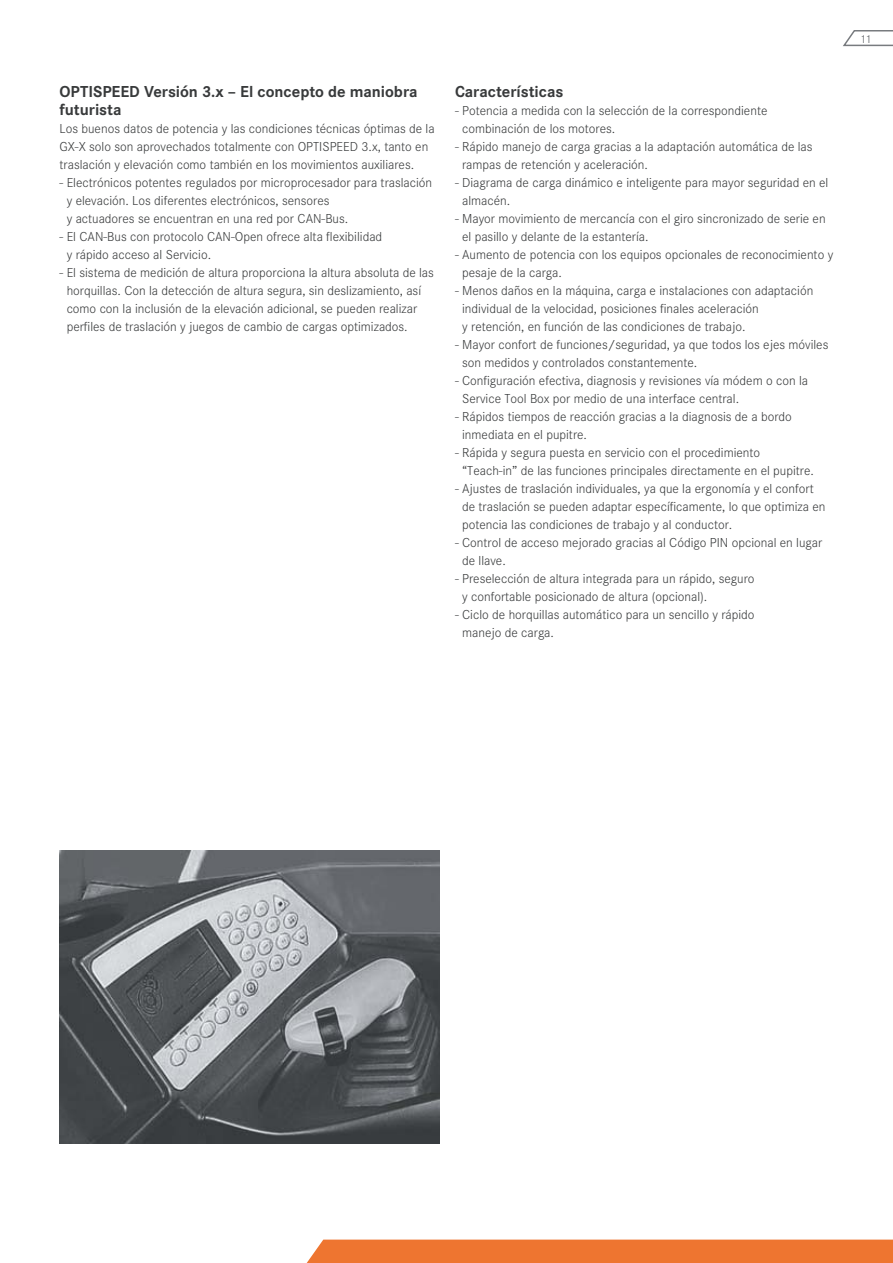
<style>
.page{position:relative;width:893px;height:1263px;background:#fff}
.page>*{position:absolute;margin:0;border:0;box-sizing:border-box;transform-origin:0 0}
.t1{font:700 16.5px/18px "Corporate S";color:#383a3b}
.t2{font:300 13.5px/18px "Corporate S";color:#383a3b}
.t3{font:12px "Corporate S";color:#787b7f}
</style>
<div class="page">
<div style="left:306px;top:1239px;width:587px;height:24px;background:#ee7530"></div>
<svg style="left:843px;top:30px;width:50px;height:17px"></svg>
<img style="left:60px;top:850px;width:379px;height:293px">
<p class="t1" style="left:60px;top:83px;width:360px">OPTISPEED Versión 3.x – El concepto de maniobra futurista</p>
<p class="t2" style="left:60px;top:120px;width:377px">Los buenos datos de potencia y las condiciones técnicas óptimas de la<br>GX-X solo son aprovechados totalmente con OPTISPEED 3.x, tanto en traslación y elevación como también en los movimientos auxiliares.</p>
<p class="t2" style="left:67px;top:174px;width:367px;text-indent:-7px">- Electrónicos potentes regulados por microprocesador para traslación y elevación. Los diferentes electrónicos, sensores<br>y actuadores se encuentran en una red por CAN-Bus.</p>
<p class="t2" style="left:67px;top:228px;width:317px;text-indent:-7px">- El CAN-Bus con protocolo CAN-Open ofrece alta flexibilidad y rápido acceso al Servicio.</p>
<p class="t2" style="left:67px;top:264px;width:369px;text-indent:-7px">- El sistema de medición de altura proporciona la altura absoluta de las horquillas. Con la detección de altura segura, sin deslizamiento, así como con la inclusión de la elevación adicional, se pueden realizar perfiles de traslación y juegos de cambio de cargas optimizados.</p>
<p class="t1" style="left:455px;top:83px;width:110px">Características</p>
<p class="t2" style="left:462px;top:102px;width:307px;text-indent:-7px">- Potencia a medida con la selección de la correspondiente combinación de los motores.</p>
<p class="t2" style="left:462px;top:138px;width:352px;text-indent:-7px">- Rápido manejo de carga gracias a la adaptación automática de las rampas de retención y aceleración.</p>
<p class="t2" style="left:462px;top:174px;width:368px;text-indent:-7px">- Diagrama de carga dinámico e inteligente para mayor seguridad en el almacén.</p>
<p class="t2" style="left:462px;top:210px;width:365px;text-indent:-7px">- Mayor movimiento de mercancía con el giro sincronizado de serie en el pasillo y delante de la estantería.</p>
<p class="t2" style="left:462px;top:246px;width:373px;text-indent:-7px">- Aumento de potencia con los equipos opcionales de reconocimiento y pesaje de la carga.</p>
<p class="t2" style="left:462px;top:282px;width:353px;text-indent:-7px">- Menos daños en la máquina, carga e instalaciones con adaptación individual de la velocidad, posiciones finales aceleración<br>y retención, en función de las condiciones de trabajo.</p>
<p class="t2" style="left:462px;top:336px;width:368px;text-indent:-7px">- Mayor confort de funciones/seguridad, ya que todos los ejes móviles son medidos y controlados constantemente.</p>
<p class="t2" style="left:462px;top:372px;width:347px;text-indent:-7px">- Configuración efectiva, diagnosis y revisiones vía módem o con la<br>Service Tool Box por medio de una interface central.</p>
<p class="t2" style="left:462px;top:408px;width:331px;text-indent:-7px">- Rápidos tiempos de reacción gracias a la diagnosis de a bordo inmediata en el pupitre.</p>
<p class="t2" style="left:462px;top:444px;width:353px;text-indent:-7px">- Rápida y segura puesta en servicio con el procedimiento “Teach-in” de las funciones principales directamente en el pupitre.</p>
<p class="t2" style="left:462px;top:480px;width:365px;text-indent:-7px">- Ajustes de traslación individuales, ya que la ergonomía y el confort de traslación se pueden adaptar específicamente, lo que optimiza en potencia las condiciones de trabajo y al conductor.</p>
<p class="t2" style="left:462px;top:534px;width:362px;text-indent:-7px">- Control de acceso mejorado gracias al Código PIN opcional en lugar de llave.</p>
<p class="t2" style="left:462px;top:570px;width:294px;text-indent:-7px">- Preselección de altura integrada para un rápido, seguro y confortable posicionado de altura (opcional).</p>
<p class="t2" style="left:462px;top:606px;width:294px;text-indent:-7px">- Ciclo de horquillas automático para un sencillo y rápido manejo de carga.</p>
<p class="t3" style="left:860px;top:34px;width:13px">11</p>
</div>
